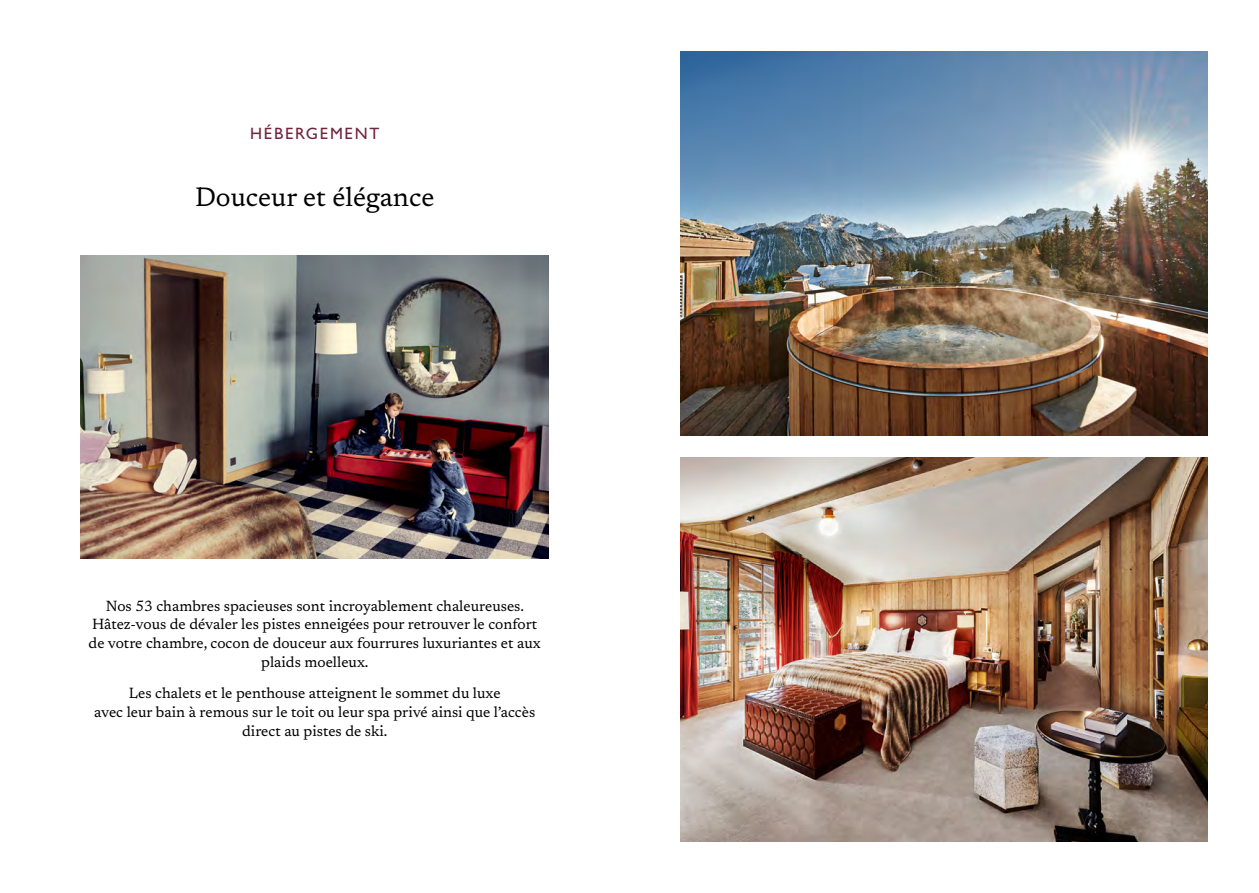
<style>
.page{position:relative;width:1259px;height:893px;background:#fff}
.page>*{position:absolute;margin:0;border:0;box-sizing:border-box;transform-origin:0 0}
.t1{font:27px "Newsreader";color:#000}
.t2{font:500 16.5px "Gill Sans MT Pro";letter-spacing:.1em;color:#71253d}
.t3{font:15px/18.8px "Newsreader";color:#000;text-align:center}
</style>
<div class="page">
<img style="left:81px;top:255px;width:468px;height:303px">
<img style="left:680px;top:51px;width:528px;height:385px">
<img style="left:680px;top:457px;width:528px;height:385px">
<p class="t2" style="left:250px;top:124px;width:131px">HÉBERGEMENT</p>
<h1 class="t1" style="left:195px;top:177px;width:241px">Douceur et élégance</h1>
<p class="t3" style="left:89px;top:595px;width:454px">Nos 53 chambres spacieuses sont incroyablement chaleureuses.<br>Hâtez-vous de dévaler les pistes enneigées pour retrouver le confort de votre chambre, cocon de douceur aux fourrures luxuriantes et aux plaids moelleux.</p>
<p class="t3" style="left:94px;top:683px;width:442px">Les chalets et le penthouse atteignent le sommet du luxe<br>avec leur bain à remous sur le toit ou leur spa privé ainsi que l’accès direct au pistes de ski.</p>
</div>
